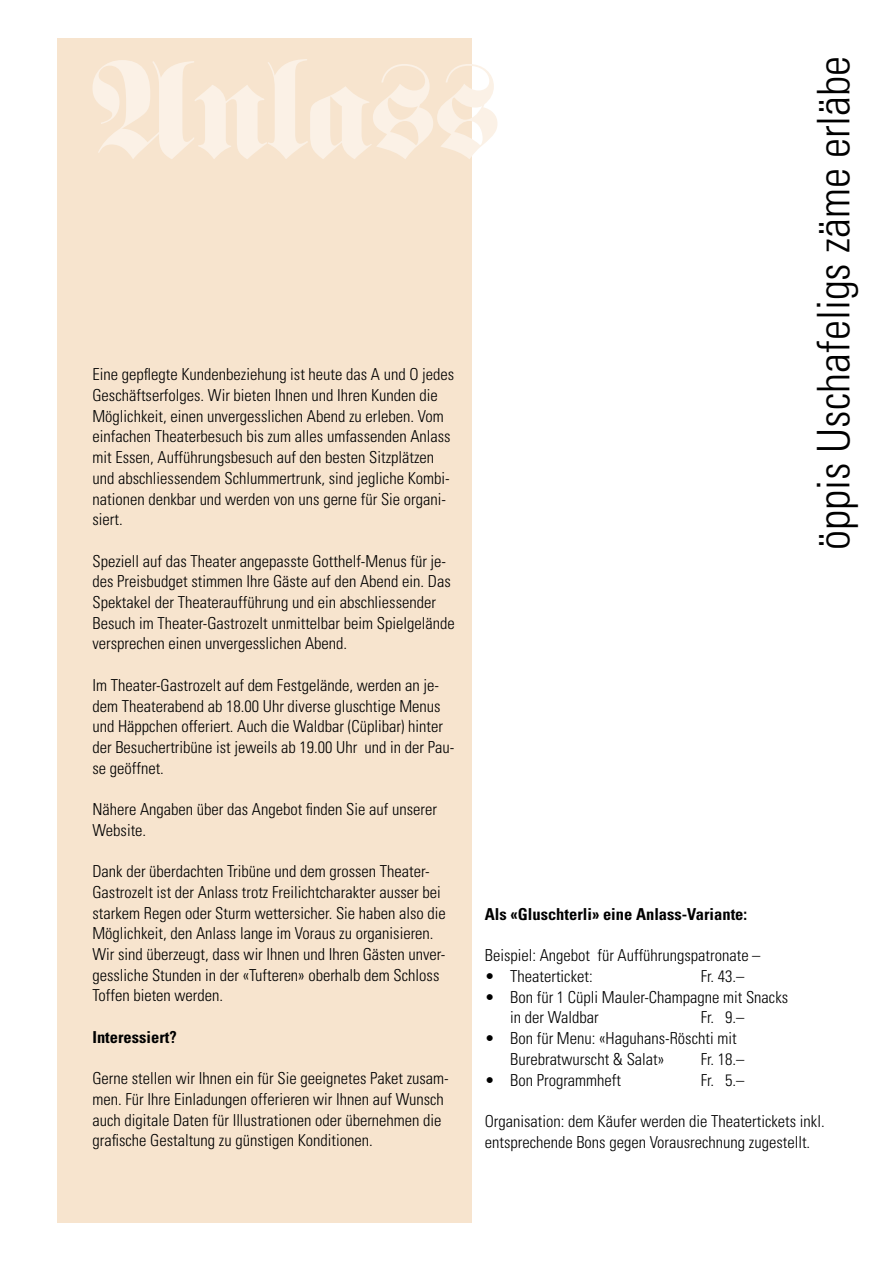
<style>
.page{position:relative;width:893px;height:1263px;background:#fff}
.page>*{position:absolute;margin:0;border:0;box-sizing:border-box;transform-origin:0 0}
.heading_1{font:143.1px "Fette Fraktur";color:#fbf1e6}
.heading_1-2{font:300 condensed 45px "Univers";color:#000}
.t1{font:300 condensed 16.5px/20.7px "Univers";color:#000}
.t2{font:700 condensed 16.5px "Univers";color:#000}
</style>
<div class="page">
<div style="left:57px;top:39px;width:415px;height:1184px;background:#f7e4ce"></div>
<p class="heading_1-2" style="left:806px;top:550px;width:496px;rotate:-90deg">öppis Uschafeligs zäme erläbe</p>
<p class="heading_1" style="left:92px;top:24px;width:408px">Anlass</p>
<p class="t1" style="left:92px;top:364px;width:363px">Eine gepflegte Kundenbeziehung ist heute das A und O jedes Geschäftserfolges. Wir bieten Ihnen und Ihren Kunden die Möglichkeit, einen unvergesslichen Abend zu erleben. Vom einfachen Theaterbesuch bis zum alles umfassenden Anlass mit Essen, Aufführungsbesuch auf den besten Sitzplätzen und abschliessendem Schlummertrunk, sind jegliche Kombi&shy;nationen denkbar und werden von uns gerne für Sie organi&shy;siert.</p>
<p class="t1" style="left:92px;top:550px;width:364px">Speziell auf das Theater angepasste Gotthelf-Menus für je&shy;des Preisbudget stimmen Ihre Gäste auf den Abend ein. Das Spektakel der Theateraufführung und ein abschliessender Besuch im Theater-Gastrozelt unmittelbar beim Spielgelände</p>
<p class="t1" style="left:92px;top:633px;width:256px">versprechen einen unvergesslichen Abend.</p>
<p class="t1" style="left:92px;top:675px;width:363px">Im Theater-Gastrozelt auf dem Festgelände, werden an je&shy;dem Theaterabend ab 18.00 Uhr diverse gluschtige Menus und Häppchen offeriert. Auch die Waldbar (Cüplibar) hinter der Besuchertribüne ist jeweils ab 19.00 Uhr und in der Pau&shy;se geöffnet.</p>
<p class="t1" style="left:92px;top:799px;width:346px">Nähere Angaben über das Angebot finden Sie auf unserer<br>Website.</p>
<p class="t1" style="left:92px;top:861px;width:355px">Dank der überdachten Tribüne und dem grossen Theater-Gastrozelt ist der Anlass trotz Freilichtcharakter ausser bei starkem Regen oder Sturm wettersicher. Sie haben also die Möglichkeit, den Anlass lange im Voraus zu organisieren.</p>
<p class="t1" style="left:92px;top:944px;width:355px">Wir sind überzeugt, dass wir Ihnen und Ihren Gästen unver&shy;gessliche Stunden in der «Tufteren» oberhalb dem Schloss<br>Toffen bieten werden.</p>
<p class="t2" style="left:92px;top:1027px;width:86px">Interessiert?</p>
<p class="t1" style="left:92px;top:1068px;width:358px">Gerne stellen wir Ihnen ein für Sie geeignetes Paket zusam&shy;men. Für Ihre Einladungen offerieren wir Ihnen auf Wunsch auch digitale Daten für Illustrationen oder übernehmen die grafische Gestaltung zu günstigen Konditionen.</p>
<p class="t2" style="left:485px;top:904px;width:264px">Als «Gluschterli» eine Anlass-Variante:</p>
<p class="t1" style="left:485px;top:945px;width:277px">Beispiel: Angebot für Aufführungspatronate –</p>
<p class="t1" style="left:485px;top:966px;width:109px">• Theaterticket:</p>
<p class="t1" style="left:701px;top:966px;width:45px">Fr. 43.–</p>
<p class="t1" style="left:485px;top:986px;width:305px">• Bon für 1 Cüpli Mauler-Champagne mit Snacks</p>
<p class="t1" style="left:510px;top:1007px;width:90px">in der Waldbar</p>
<p class="t1" style="left:701px;top:1007px;width:45px">Fr. 9.–</p>
<p class="t1" style="left:485px;top:1028px;width:253px">• Bon für Menu: «Haguhans-Röschti mit</p>
<p class="t1" style="left:510px;top:1049px;width:155px">Burebratwurscht &amp; Salat»</p>
<p class="t1" style="left:701px;top:1049px;width:45px">Fr. 18.–</p>
<p class="t1" style="left:485px;top:1069px;width:138px">• Bon Programmheft</p>
<p class="t1" style="left:701px;top:1069px;width:45px">Fr. 5.–</p>
<p class="t1" style="left:485px;top:1111px;width:341px">Organisation: dem Käufer werden die Theatertickets inkl. entsprechende Bons gegen Vorausrechnung zugestellt.</p>
</div>
